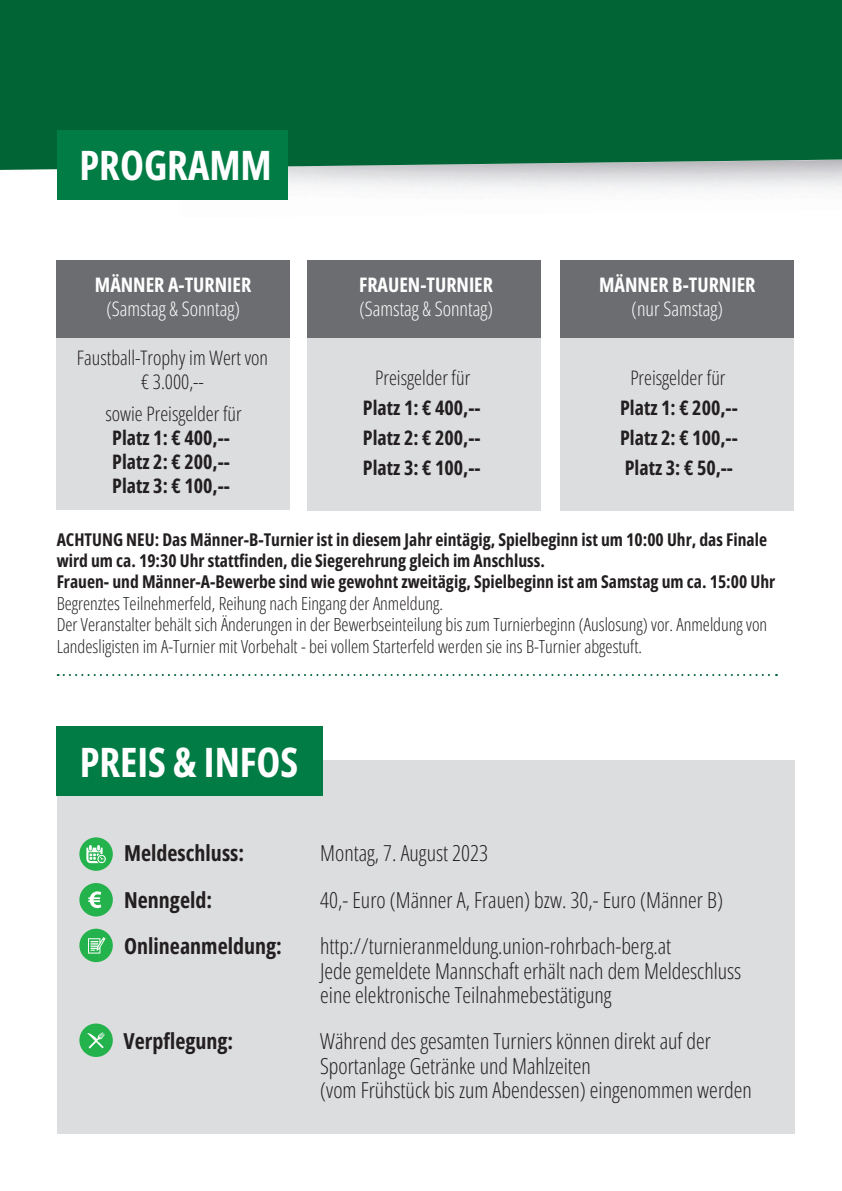
<style>
.page{position:relative;width:842px;height:1191px;background:#fff}
.page>*{position:absolute;margin:0;border:0;box-sizing:border-box;transform-origin:0 0}
.t1{font:700 40.4px "Open Sans Condensed";color:#fff}
.t2{font:300 22px/24.4px "Open Sans Condensed";color:#231f20}
.t3{font:700 22px "Open Sans Condensed";color:#231f20}
.t4{font:700 20px/30px "Open Sans Condensed";color:#231f20;text-align:justify}
.t5{font:300 20px/24px "Open Sans Condensed";color:#231f20;text-align:center}
.t6{font:300 20px "Open Sans Condensed";color:#fff}
.t7{font:700 20px "Open Sans Condensed";color:#fff}
.t8{font:300 18px/21.6px "Open Sans Condensed";color:#231f20}
.t9{font:700 17.6px/21.2px "Open Sans Condensed";color:#231f20}
</style>
<div class="page">
<div style="left:57px;top:760px;width:737px;height:374px;background:#dcdddf"></div>
<div style="left:57px;top:338px;width:233px;height:171px;background:#dcdddf"></div>
<div style="left:308px;top:338px;width:233px;height:172px;background:#dcdddf"></div>
<div style="left:561px;top:338px;width:233px;height:172px;background:#dcdddf"></div>
<div style="left:57px;top:260px;width:233px;height:77px;background:#6c6d70"></div>
<div style="left:308px;top:260px;width:233px;height:77px;background:#6c6d70"></div>
<div style="left:561px;top:260px;width:233px;height:77px;background:#6c6d70"></div>
<div style="left:0;top:0;width:842px;height:170px;background:#006435"></div>
<img style="left:287px;top:151px;width:555px;height:49px">
<svg style="left:58px;top:674px;width:719px;height:2px"></svg>
<div style="left:79px;top:1023px;width:34px;height:34px;background:#23b24b;border-radius:50%"></div>
<svg style="left:87px;top:1032px;width:18px;height:16px"></svg>
<div style="left:79px;top:928px;width:34px;height:34px;background:#23b24b;border-radius:50%"></div>
<div style="left:79px;top:883px;width:34px;height:33px;background:#23b24b;border-radius:50%"></div>
<div style="left:79px;top:837px;width:34px;height:33px;background:#23b24b;border-radius:50%"></div>
<svg style="left:86px;top:845px;width:20px;height:18px"></svg>
<svg style="left:88px;top:891px;width:13px;height:17px"></svg>
<svg style="left:88px;top:937px;width:18px;height:16px"></svg>
<div style="left:57px;top:726px;width:266px;height:69px;background:#007c44"></div>
<div style="left:57px;top:130px;width:230px;height:70px;background:#007c44"></div>
<h1 class="t1" style="left:79px;top:137px;width:194px">PROGRAMM</h1>
<p class="t7" style="left:95px;top:270px;width:158px">MÄNNER A-TURNIER</p>
<p class="t6" style="left:106px;top:294px;width:135px">(Samstag &amp; Sonntag)</p>
<p class="t7" style="left:359px;top:271px;width:135px">FRAUEN-TURNIER</p>
<p class="t6" style="left:359px;top:295px;width:135px">(Samstag &amp; Sonntag)</p>
<p class="t7" style="left:599px;top:271px;width:158px">MÄNNER B-TURNIER</p>
<p class="t6" style="left:631px;top:295px;width:93px">(nur Samstag)</p>
<p class="t5" style="left:77px;top:345px;width:193px">Faustball-Trophy im Wert von € 3.000,--</p>
<p class="t5" style="left:375px;top:365px;width:97px">Preisgelder für</p>
<p class="t4" style="left:363px;top:392px;width:119px">Platz 1: € 400,-- Platz 2: € 200,-- Platz 3: € 100,--</p>
<p class="t5" style="left:630px;top:365px;width:97px">Preisgelder für</p>
<p class="t4" style="left:620px;top:392px;width:119px">Platz 1: € 200,-- Platz 2: € 100,-- Platz 3: € 50,--</p>
<p class="t5" style="left:105px;top:401px;width:138px">sowie Preisgelder für</p>
<p class="t4" style="left:112px;top:425px;width:119px;line-height:24px">Platz 1: € 400,-- Platz 2: € 200,-- Platz 3: € 100,--</p>
<p class="t9" style="left:57px;top:528px;width:720px">ACHTUNG NEU: Das Männer-B-Turnier ist in diesem Jahr eintägig, Spielbeginn ist um 10:00 Uhr, das Finale wird um ca. 19:30 Uhr stattfinden, die Siegerehrung gleich im Anschluss.<br>Frauen- und Männer-A-Bewerbe sind wie gewohnt zweitägig, Spielbeginn ist am Samstag um ca. 15:00 Uhr</p>
<p class="t8" style="left:57px;top:592px;width:712px">Begrenztes Teilnehmerfeld, Reihung nach Eingang der Anmeldung.<br>Der Veranstalter behält sich Änderungen in der Bewerbseinteilung bis zum Turnierbeginn (Auslosung) vor. Anmeldung von<br>Landesligisten im A-Turnier mit Vorbehalt - bei vollem Starterfeld werden sie ins B-Turnier abgestuft.</p>
<h1 class="t1" style="left:80px;top:735px;width:220px">PREIS &amp; INFOS</h1>
<p class="t3" style="left:124px;top:838px;width:121px">Meldeschluss:</p>
<p class="t2" style="left:320px;top:840px;width:169px">Montag, 7. August 2023</p>
<p class="t3" style="left:124px;top:884px;width:89px">Nenngeld:</p>
<p class="t2" style="left:320px;top:887px;width:404px">40,- Euro (Männer A, Frauen) bzw. 30,- Euro (Männer B)</p>
<p class="t3" style="left:124px;top:931px;width:159px">Onlineanmeldung:</p>
<p class="t3" style="left:123px;top:1026px;width:111px">Verpflegung:</p>
<p class="t2" style="left:320px;top:933px;width:422px">http://turnieranmeldung.union-rohrbach-berg.at<br>Jede gemeldete Mannschaft erhält nach dem Meldeschluss eine elektronische Teilnahmebestätigung</p>
<p class="t2" style="left:320px;top:1028px;width:433px">Während des gesamten Turniers können direkt auf der<br>Sportanlage Getränke und Mahlzeiten<br>(vom Frühstück bis zum Abendessen) eingenommen werden</p>
</div>
